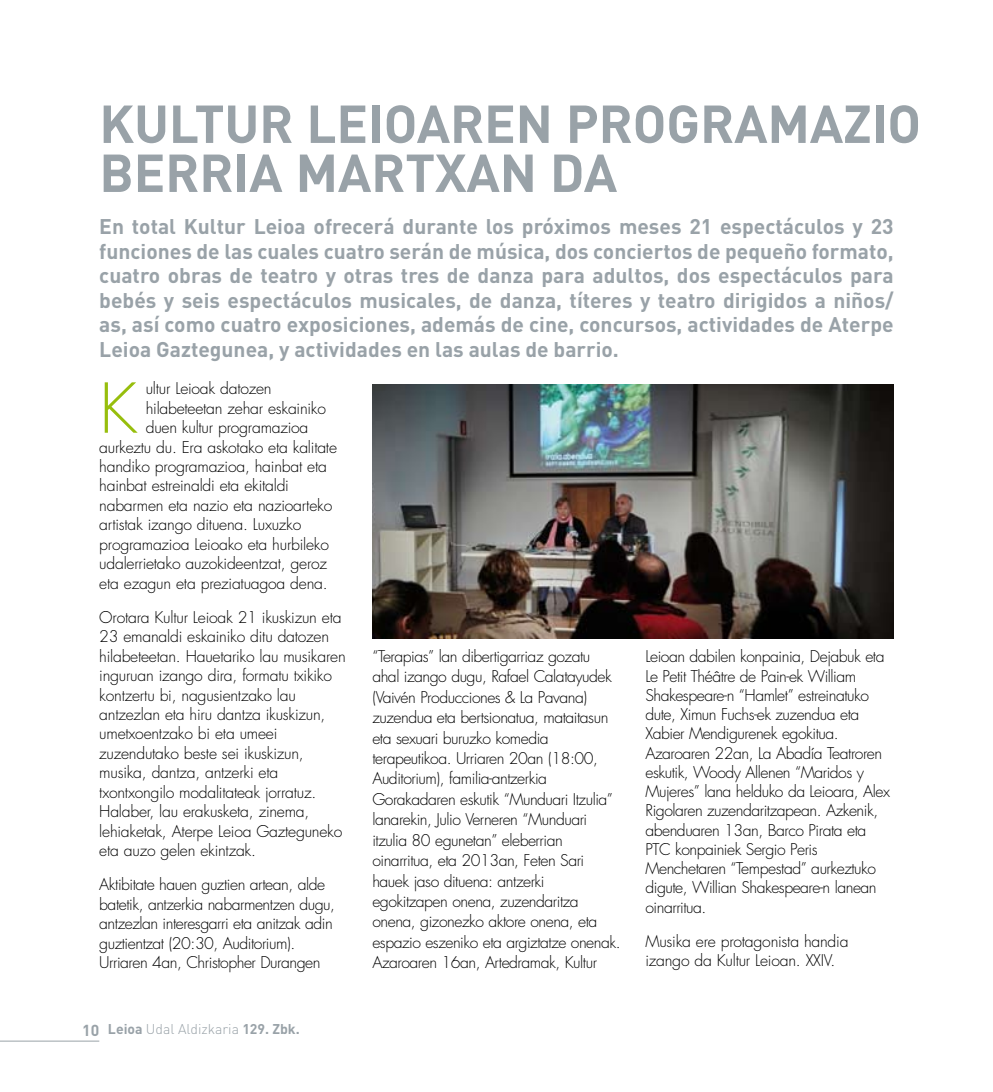
<style>
.page{position:relative;width:993px;height:1092px;background:#fff}
.page>*{position:absolute;margin:0;border:0;box-sizing:border-box;transform-origin:0 0}
.t1{font:300 66.85px "Futura";color:#97be0d}
.t2{font:700 52.5px/49px "DIN";letter-spacing:-.005em;color:#99a2a8}
.t3{font:700 21px/24.5px "DIN";color:#99a2a8;text-align:justify}
.t4{font:300 15.75px/19.4px "Futura";letter-spacing:-.03em;color:#000}
.t5{font:300 14px "DIN";color:#99a2a8}
.s1{font-weight:700;font-size:15.75px}
.s2{font-weight:700}
</style>
<div class="page">
<hr style="left:0;top:1040px;width:99px;height:1px;background:#99a2a8">
<img style="left:372px;top:384px;width:521px;height:254px">
<h2 class="t2" style="left:99px;top:97px;width:823px">Kultur Leioaren programazio berria martxan da</h2>
<p class="t3" style="left:99px;top:213px;width:795px">En total Kultur Leioa ofrecerá durante los próximos meses 21 espectáculos y 23 funciones de las cuales cuatro serán de música, dos conciertos de pequeño formato, cuatro obras de teatro y otras tres de danza para adultos, dos espectáculos para bebés y seis espectáculos musicales, de danza, títeres y teatro dirigidos a niños/ as, así como cuatro exposiciones, además de cine, concursos, actividades de Aterpe Leioa Gaztegunea, y actividades en las aulas de barrio.</p>
<h1 class="t1" style="left:99px;top:368px;width:40px">K</h1>
<p class="t4" style="left:146px;top:379px;width:127px">ultur Leioak datozen</p>
<p class="t4" style="left:146px;top:398px;width:182px">hilabeteetan zehar eskainiko</p>
<p class="t4" style="left:146px;top:418px;width:164px">duen kultur programazioa</p>
<p class="t4" style="left:99px;top:437px;width:239px">aurkeztu du. Era askotako eta kalitate</p>
<p class="t4" style="left:99px;top:457px;width:229px">handiko programazioa, hainbat eta</p>
<p class="t4" style="left:99px;top:476px;width:191px">hainbat estreinaldi eta ekitaldi</p>
<p class="t4" style="left:99px;top:496px;width:234px">nabarmen eta nazio eta nazioarteko</p>
<p class="t4" style="left:99px;top:515px;width:203px">artistak izango dituena. Luxuzko</p>
<p class="t4" style="left:99px;top:534px;width:231px">programazioa Leioako eta hurbileko</p>
<p class="t4" style="left:99px;top:554px;width:229px">udalerrietako auzokideentzat, geroz</p>
<p class="t4" style="left:99px;top:573px;width:230px">eta ezagun eta preziatuagoa dena.</p>
<p class="t4" style="left:99px;top:607px;width:248px">Orotara Kultur Leioak 21 ikuskizun eta 23 emanaldi eskainiko ditu datozen hilabeteetan. Hauetariko lau musikaren inguruan izango dira, formatu txikiko kontzertu bi, nagusientzako lau antzezlan eta hiru dantza ikuskizun, umetxoentzako bi eta umeei zuzendutako beste sei ikuskizun, musika, dantza, antzerki eta txontxongilo modalitateak jorratuz.<br>Halaber, lau erakusketa, zinema, lehiaketak, Aterpe Leioa Gazteguneko eta auzo gelen ekintzak.</p>
<p class="t4" style="left:99px;top:875px;width:237px">Aktibitate hauen guztien artean, alde batetik, antzerkia nabarmentzen dugu, antzezlan interesgarri eta anitzak adin guztientzat (20:30, Auditorium).<br>Urriaren 4an, Christopher Durangen</p>
<p class="t4" style="left:372px;top:646px;width:250px;line-height:20.5px">“Terapias” lan dibertigarriaz gozatu ahal izango dugu, Rafael Calatayudek (Vaivén Producciones &amp; La Pavana) zuzendua eta bertsionatua, mataitasun eta sexuari buruzko komedia terapeutikoa. Urriaren 20an (18:00, Auditorium), familia-antzerkia Gorakadaren eskutik “Munduari Itzulia” lanarekin, Julio Verneren “Munduari itzulia 80 egunetan” eleberrian oinarritua, eta 2013an, Feten Sari hauek jaso dituena: antzerki egokitzapen onena, zuzendaritza onena, gizonezko aktore onena, eta espazio eszeniko eta argiztatze onenak.<br>Azaroaren 16an, Artedramak, Kultur</p>
<p class="t4" style="left:645px;top:647px;width:246px">Leioan dabilen konpainia, Dejabuk eta Le Petit Théâtre de Pain-ek William Shakespeare-n “Hamlet” estreinatuko dute, Ximun Fuchs-ek zuzendua eta Xabier Mendigurenek egokitua.<br>Azaroaren 22an, La Abadía Teatroren eskutik, Woody Allenen “Maridos y Mujeres” lana helduko da Leioara, Alex Rigolaren zuzendaritzapean. Azkenik, abenduaren 13an, Barco Pirata eta PTC konpainiek Sergio Peris Menchetaren “Tempestad” aurkeztuko digute, Willian Shakespeare-n lanean oinarritua.</p>
<p class="t4" style="left:645px;top:931px;width:204px">Musika ere protagonista handia izango da Kultur Leioan. XXIV.</p>
<p class="t5" style="left:82px;top:1020px;width:219px"><span class="s1">10</span> <span class="s2">Leioa</span> Udal Aldizkaria <span class="s2">129. Zbk.</span></p>
</div>
